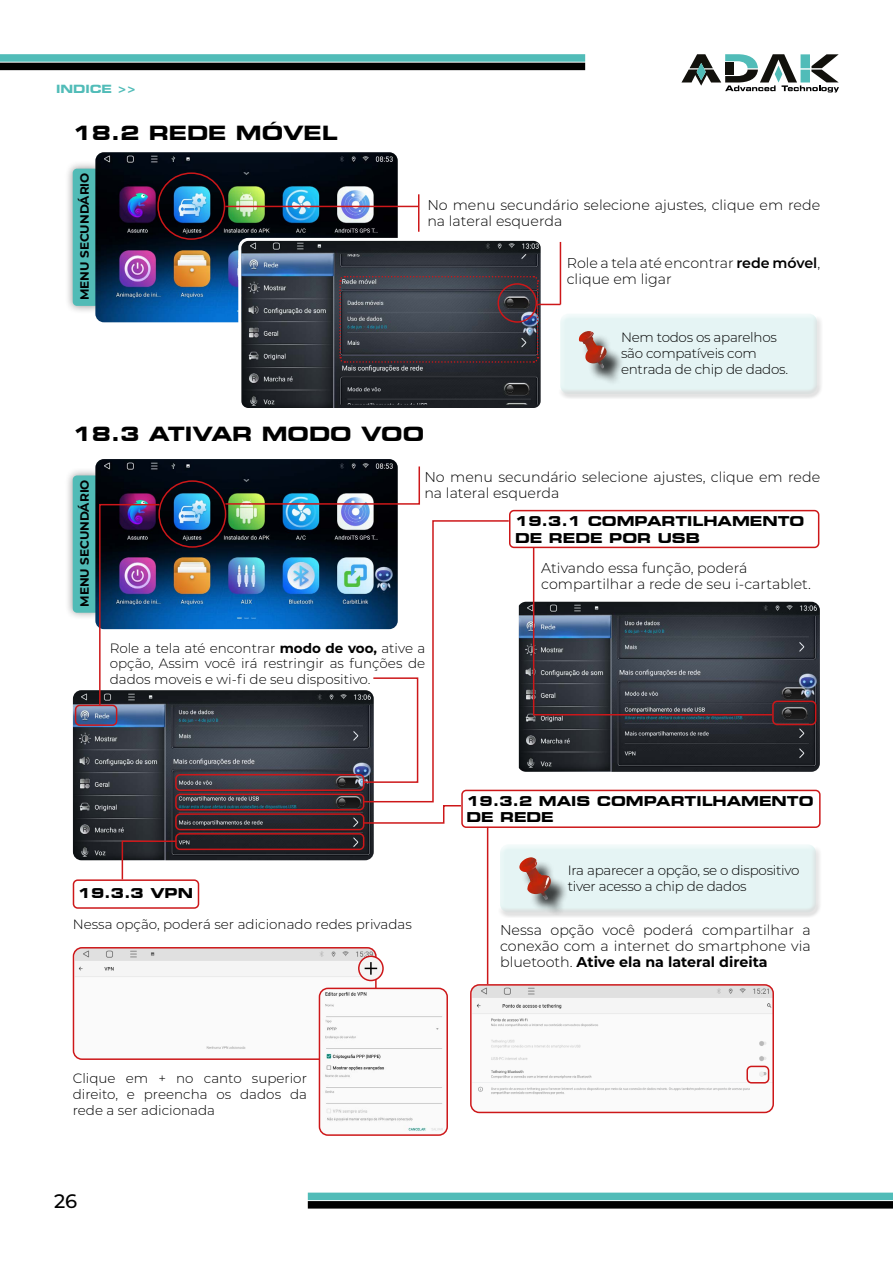
<style>
.page{position:relative;width:893px;height:1263px;background:#fff}
.page>*{position:absolute;margin:0;border:0;box-sizing:border-box;transform-origin:0 0}
.t1{font:700 expanded 19.5px "Square 721 BT";color:#000}
.t2{font:500 19.5px "Montserrat";color:#000}
.t3{font:300 14.25px/15.8px "Montserrat";color:#000}
.t4{font:300 13.5px/15.8px "Montserrat";letter-spacing:-.01em;color:#000}
.t5{font:700 expanded 13.5px/16.2px "Square 721 BT";color:#000}
.t6{font:700 12px "Montserrat";color:#000}
.t7{font:700 expanded 11.25px "Square 721 BT";color:#51bcb8}
.s1{font-weight:600}
.s2{font-weight:700}
</style>
<div class="page">
<div style="left:0;top:54px;width:585px;height:8px;background:#51bcb8"></div>
<div style="left:0;top:63px;width:585px;height:7px;background:#000"></div>
<svg style="left:681px;top:54px;width:158px;height:38px"></svg>
<div style="left:308px;top:1192px;width:585px;height:8px;background:#51bcb8"></div>
<div style="left:308px;top:1201px;width:585px;height:7px;background:#000"></div>
<div style="left:555px;top:309px;width:265px;height:84px;background:#fff;opacity:.75"></div>
<div style="left:557px;top:315px;width:266px;height:85px;background:#000;opacity:.75"></div>
<div style="left:581px;top:334px;width:44px;height:52px;background:#000;opacity:.75"></div>
<img style="left:579px;top:331px;width:29px;height:37px">
<div style="left:64px;top:161px;width:43px;height:153px;background:#000;opacity:.4"></div>
<div style="left:73px;top:169px;width:26px;height:137px;background:#51bbb6;border-radius:4px"></div>
<img style="left:95px;top:152px;width:303px;height:170px">
<div style="left:157px;top:172px;width:68px;height:68px;border:2px solid #cd1719;border-radius:50%"></div>
<hr style="left:225px;top:206px;width:193px;height:1px;background:#cd1719">
<hr style="left:418px;top:194px;width:1px;height:38px;background:#cd1719">
<img style="left:241px;top:239px;width:299px;height:168px">
<div style="left:238px;top:238px;width:306px;height:173px;border:3px solid #fff;border-radius:9px"></div>
<svg style="left:338px;top:275px;width:222px;height:89px;background:#4f5059"></svg>
<hr style="left:560px;top:242px;width:1px;height:62px;background:#cd1719">
<div style="left:64px;top:467px;width:43px;height:154px;background:#000;opacity:.4"></div>
<div style="left:73px;top:475px;width:26px;height:138px;background:#51bbb6;border-radius:4px"></div>
<img style="left:95px;top:459px;width:303px;height:170px">
<div style="left:158px;top:480px;width:68px;height:68px;border:2px solid #cd1719;border-radius:50%"></div>
<img style="left:73px;top:690px;width:301px;height:170px">
<div style="left:175px;top:774px;width:189px;height:17px;border:2px solid #cd1719;border-radius:4px"></div>
<div style="left:509px;top:510px;width:310px;height:38px;border:2px solid #cd1719;border-radius:4px"></div>
<div style="left:175px;top:793px;width:189px;height:17px;border:2px solid #cd1719;border-radius:4px"></div>
<img style="left:519px;top:602px;width:301px;height:170px">
<div style="left:497px;top:845px;width:325px;height:73px;background:#000;opacity:.75"></div>
<div style="left:522px;top:860px;width:47px;height:58px;background:#000;opacity:.75"></div>
<img style="left:519px;top:857px;width:33px;height:43px">
<div style="left:772px;top:701px;width:44px;height:24px;border:2px solid #cd1719;border-radius:4px"></div>
<div style="left:461px;top:790px;width:360px;height:38px;border:2px solid #cd1719;border-radius:4px"></div>
<div style="left:175px;top:813px;width:189px;height:17px;border:2px solid #cd1719;border-radius:4px"></div>
<div style="left:175px;top:833px;width:189px;height:17px;border:2px solid #cd1719;border-radius:4px"></div>
<div style="left:75px;top:705px;width:42px;height:21px;border:2px solid #cd1719;border-radius:4px"></div>
<img style="left:98px;top:503px;width:63px;height:204px">
<div style="left:73px;top:879px;width:126px;height:30px;border:2px solid #cd1719;border-radius:4px"></div>
<img style="left:473px;top:987px;width:300px;height:125px">
<div style="left:470px;top:984px;width:304px;height:129px;border:2px solid #cd1719;border-radius:9px"></div>
<hr style="left:487px;top:827px;width:1px;height:157px;background:#cd1719">
<div style="left:746px;top:1066px;width:23px;height:17px;border:2px solid #cd1719;border-radius:4px"></div>
<svg style="left:121px;top:840px;width:57px;height:41px"></svg>
<img style="left:76px;top:948px;width:298px;height:111px">
<div style="left:73px;top:947px;width:304px;height:113px;border:2px solid #cd1719;border-radius:9px"></div>
<img style="left:319px;top:988px;width:128px;height:147px">
<div style="left:319px;top:988px;width:129px;height:148px;border:2px solid #cd1719;border-radius:9px"></div>
<div style="left:359px;top:956px;width:24px;height:24px;background:#f5f4f4;border-radius:50%"></div>
<div style="left:358px;top:955px;width:26px;height:26px;border:2px solid #cd1719;border-radius:50%"></div>
<svg style="left:365px;top:962px;width:12px;height:13px"></svg>
<svg style="left:224px;top:465px;width:196px;height:40px;background:#383d41"></svg>
<svg style="left:532px;top:546px;width:242px;height:170px"></svg>
<svg style="left:362px;top:519px;width:148px;height:305px"></svg>
<p class="t7" style="left:56px;top:82px;width:82px">INDICE &gt;&gt;</p>
<h1 class="t1" style="left:73px;top:122px;width:266px">18.2 REDE MÓVEL</h1>
<p class="t6" style="left:76px;top:300px;width:129px;rotate:-90deg">MENU SECUNDÁRIO</p>
<p class="t3" style="left:427px;top:197px;width:394px">No menu secundário selecione ajustes, clique em rede na lateral esquerda</p>
<p class="t3" style="left:567px;top:255px;width:255px">Role a tela até encontrar <span class="s1">rede móvel</span>, clique em ligar</p>
<p class="t4" style="left:621px;top:328px;width:169px;line-height:16.2px">Nem todos os aparelhos são compatíveis com entrada de chip de dados.</p>
<h1 class="t1" style="left:73px;top:422px;width:353px">18.3 ATIVAR MODO VOO</h1>
<p class="t6" style="left:76px;top:607px;width:129px;rotate:-90deg">MENU SECUNDÁRIO</p>
<p class="t3" style="left:424px;top:469px;width:397px">No menu secundário selecione ajustes, clique em rede na lateral esquerda</p>
<p class="t4" style="left:110px;top:639px;width:317px;text-align:justify">Role a tela até encontrar <span class="s2">modo de voo,</span> ative a opção, Assim você irá restringir as funções de dados moveis e wi-fi de seu dispositivo.</p>
<p class="t5" style="left:515px;top:513px;width:291px">19.3.1 COMPARTILHAMENTO<br>DE REDE POR USB</p>
<p class="t3" style="left:541px;top:560px;width:271px">Ativando essa função, poderá compartilhar a rede de seu i-cartablet.</p>
<p class="t5" style="left:78px;top:885px;width:117px">19.3.3 VPN</p>
<p class="t4" style="left:73px;top:916px;width:341px">Nessa opção, poderá ser adicionado redes privadas</p>
<p class="t4" style="left:73px;top:1070px;width:236px;text-align:justify">Clique em + no canto superior direito, e preencha os dados da rede a ser adicionada</p>
<h1 class="t2" style="left:54px;top:1187px;width:25px">26</h1>
<p class="t5" style="left:466px;top:793px;width:349px">19.3.2 MAIS COMPARTILHAMENTO<br>DE REDE</p>
<p class="t4" style="left:568px;top:862px;width:233px;line-height:16.2px">Ira aparecer a opção, se o dispositivo tiver acesso a chip de dados</p>
<p class="t3" style="left:500px;top:922px;width:312px;text-align:justify">Nessa opção você poderá compartilhar a conexão com a internet do smartphone via bluetooth. <span class="s2">Ative ela na lateral direita</span></p>
</div>
